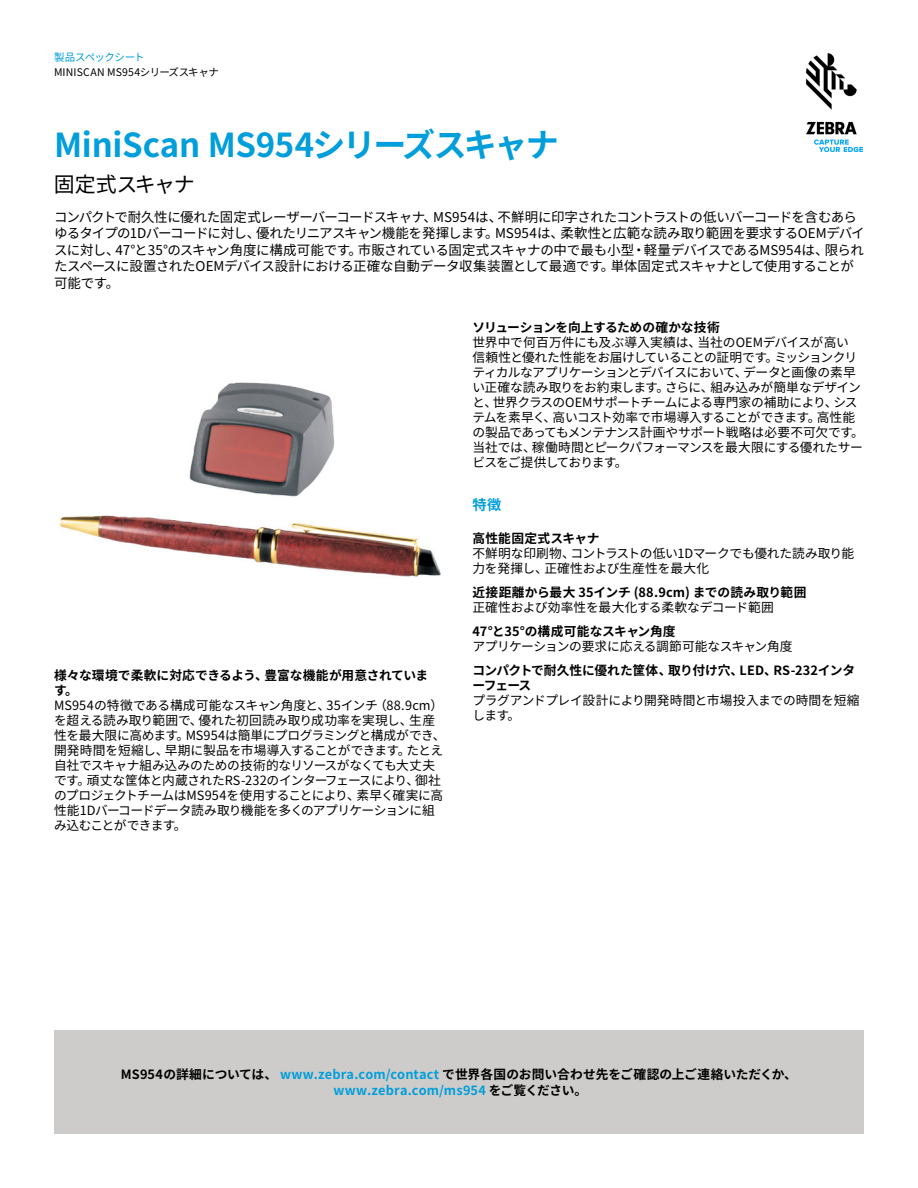
<style>
.page{position:relative;width:918px;height:1188px;background:#fff}
.page>*{position:absolute;margin:0;border:0;box-sizing:border-box;transform-origin:0 0}
.t1{font:700 33px "Noto Sans CJ Kjp";letter-spacing:-.015em;color:#009edb}
.t2{font:21px "Noto Sans CJ Kjp";letter-spacing:-.04em;color:#000}
.t3{font:700 14.25px "Noto Sans CJ Kjp";color:#009edb}
.t4{font:13.5px/16.5px "Noto Sans CJ Kjp";letter-spacing:-.035em;color:#000}
.t5{font:12.75px/15px "Noto Sans CJ Kjp";letter-spacing:-.025em;color:#000}
.t6{font:700 12.75px/15px "Noto Sans CJ Kjp";color:#000}
.t7{font:700 12.75px "Noto Sans CJ Kjp";letter-spacing:-.02em;color:#000}
.t8{font:10.5px "Noto Sans CJ Kjp";letter-spacing:.01em;color:#000}
.t9{font:10.5px "Noto Sans CJ Kjp";letter-spacing:-.055em;color:#009edb}
.s1{color:#009edb}
</style>
<div class="page">
<img style="left:806px;top:54px;width:56px;height:97px">
<div style="left:54px;top:1031px;width:810px;height:103px;background:#cdccca"></div>
<img style="left:58px;top:382px;width:383px;height:195px">
<p class="t9" style="left:54px;top:52px;width:92px">製品スペックシート</p>
<p class="t8" style="left:54px;top:66px;width:167px">MINISCAN MS954シリーズスキャナ</p>
<h1 class="t1" style="left:54px;top:127px;width:506px">MiniScan MS954シリーズスキャナ</h1>
<h2 class="t2" style="left:54px;top:172px;width:142px">固定式スキャナ</h2>
<p class="t4" style="left:54px;top:209px;width:812px">コンパクトで耐久性に優れた固定式レーザーバーコードスキャナ、MS954は、不鮮明に印字されたコントラストの低いバーコードを含むあらゆるタイプの1Dバーコードに対し、優れたリニアスキャン機能を発揮します。MS954は、柔軟性と広範な読み取り範囲を要求するOEMデバイスに対し、47°と35°のスキャン角度に構成可能です。市販されている固定式スキャナの中で最も小型・軽量デバイスであるMS954は、限られたスペースに設置されたOEMデバイス設計における正確な自動データ収集装置として最適です。単体固定式スキャナとして使用することが可能です。</p>
<p class="t6" style="left:54px;top:668px;width:376px">様々な環境で柔軟に対応できるよう、豊富な機能が用意されています。</p>
<p class="t5" style="left:54px;top:698px;width:393px">MS954の特徴である構成可能なスキャン角度と、35インチ（88.9cm）を超える読み取り範囲で、優れた初回読み取り成功率を実現し、生産性を最大限に高めます。MS954は簡単にプログラミングと構成ができ、開発時間を短縮し、早期に製品を市場導入することができます。たとえ自社でスキャナ組み込みのための技術的なリソースがなくても大丈夫です。頑丈な筐体と内蔵されたRS-232のインターフェースにより、御社のプロジェクトチームはMS954を使用することにより、素早く確実に高性能1Dバーコードデータ読み取り機能を多くのアプリケーションに組み込むことができます。</p>
<p class="t7" style="left:472px;top:320px;width:249px">ソリューションを向上するための確かな技術</p>
<p class="t5" style="left:472px;top:335px;width:393px">世界中で何百万件にも及ぶ導入実績は、当社のOEMデバイスが高い信頼性と優れた性能をお届けしていることの証明です。ミッションクリティカルなアプリケーションとデバイスにおいて、データと画像の素早い正確な読み取りをお約束します。さらに、組み込みが簡単なデザインと、世界クラスのOEMサポートチームによる専門家の補助により、システムを素早く、高いコスト効率で市場導入することができます。高性能の製品であってもメンテナンス計画やサポート戦略は必要不可欠です。当社では、稼働時間とピークパフォーマンスを最大限にする優れたサービスをご提供しております。</p>
<p class="t3" style="left:472px;top:497px;width:30px">特徴</p>
<p class="t6" style="left:472px;top:531px;width:129px">高性能固定式スキャナ</p>
<p class="t5" style="left:472px;top:546px;width:383px">不鮮明な印刷物、コントラストの低い1Dマークでも優れた読み取り能力を発揮し、正確性および生産性を最大化</p>
<p class="t6" style="left:472px;top:585px;width:335px">近接距離から最大 35インチ (88.9cm) までの読み取り範囲</p>
<p class="t5" style="left:472px;top:600px;width:303px">正確性および効率性を最大化する柔軟なデコード範囲</p>
<p class="t6" style="left:472px;top:624px;width:205px">47°と35°の構成可能なスキャン角度</p>
<p class="t5" style="left:472px;top:639px;width:322px">アプリケーションの要求に応える調節可能なスキャン角度</p>
<p class="t6" style="left:472px;top:663px;width:384px">コンパクトで耐久性に優れた筐体、取り付け穴、LED、RS-232インターフェース</p>
<p class="t5" style="left:472px;top:693px;width:389px">プラグアンドプレイ設計により開発時間と市場投入までの時間を短縮します。</p>
<p class="t6" style="left:121px;top:1067px;width:678px;line-height:15.8px;text-align:center">MS954の詳細については、 <span class="s1">www.zebra.com/contact</span> で世界各国のお問い合わせ先をご確認の上ご連絡いただくか、<span class="s1">www.zebra.com/ms954</span> をご覧ください。</p>
</div>
